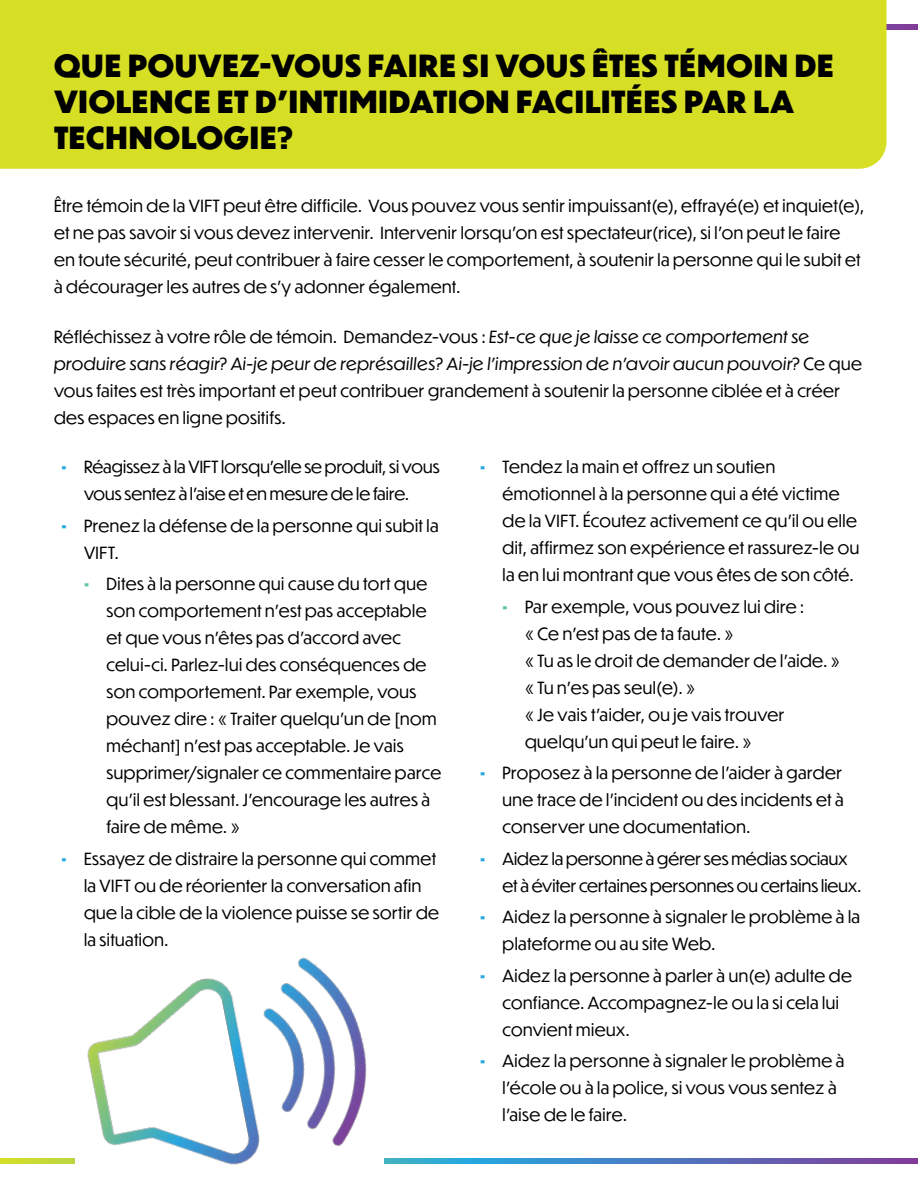
<style>
.page{position:relative;width:918px;height:1188px;background:#fff}
.page>*{position:absolute;margin:0;border:0;box-sizing:border-box;transform-origin:0 0}
.t1{font:800 30px/36px "Dunbar Tall";letter-spacing:.025em;color:#000}
.t2{font:16.5px/27px "Dunbar Tall";letter-spacing:.03em;color:#000}
.t3{font:16.5px/27px "Dunbar Tall";letter-spacing:.005em;color:#000;text-align:center}
.s1{font-style:italic}
.s2{font-weight:800;color:#25a8e0}
.s3{font-weight:800;color:#61c3a5}
</style>
<div class="page">
<svg style="left:0;top:1158px;width:918px;height:6px;background:#5a80b2"></svg>
<div style="left:0;top:24px;width:918px;height:6px;background:#803f9a"></div>
<div style="left:0;top:0;width:886px;height:169px;background:#d7df25"></div>
<img style="left:49px;top:957px;width:362px;height:208px">
<p class="t1" style="left:54px;top:48px;width:781px">QUE POUVEZ-VOUS FAIRE SI VOUS ÊTES TÉMOIN DE<br>VIOLENCE ET D’INTIMIDATION FACILITÉES PAR LA<br>TECHNOLOGIE?</p>
<p class="t2" style="left:54px;top:192px;width:812px">Être témoin de la VIFT peut être difficile. Vous pouvez vous sentir impuissant(e), effrayé(e) et inquiet(e), et ne pas savoir si vous devez intervenir. Intervenir lorsqu’on est spectateur(rice), si l’on peut le faire en toute sécurité, peut contribuer à faire cesser le comportement, à soutenir la personne qui le subit et à décourager les autres de s’y adonner également.</p>
<p class="t2" style="left:54px;top:323px;width:809px">Réfléchissez à votre rôle de témoin. Demandez-vous : <span class="s1">Est-ce que je laisse ce comportement se produire sans réagir? Ai-je peur de représailles? Ai-je l’impression de n’avoir aucun pouvoir?</span> Ce que vous faites est très important et peut contribuer grandement à soutenir la personne ciblée et à créer des espaces en ligne positifs.</p>
<p class="t3" style="left:62px;top:453px;width:380px"><span class="s2">•</span> Réagissez à la VIFT lorsqu’elle se produit, si vous vous sentez à l’aise et en mesure de le faire.</p>
<p class="t2" style="left:84px;top:512px;width:356px;text-indent:-22px"><span class="s2">•</span> Prenez la défense de la personne qui subit la<br>VIFT.</p>
<p class="t2" style="left:106px;top:570px;width:336px;text-indent:-22px"><span class="s3">•</span> Dites à la personne qui cause du tort que son comportement n’est pas acceptable et que vous n’êtes pas d’accord avec celui-ci. Parlez-lui des conséquences de son comportement. Par exemple, vous pouvez dire : « Traiter quelqu’un de [nom méchant] n’est pas acceptable. Je vais supprimer/signaler ce commentaire parce qu’il est blessant. J’encourage les autres à faire de même. »</p>
<p class="t2" style="left:84px;top:845px;width:357px;text-indent:-22px"><span class="s2">•</span> Essayez de distraire la personne qui commet la VIFT ou de réorienter la conversation afin que la cible de la violence puisse se sortir de la situation.</p>
<p class="t2" style="left:502px;top:453px;width:358px;text-indent:-22px"><span class="s2">•</span> Tendez la main et offrez un soutien émotionnel à la personne qui a été victime de la VIFT. Écoutez activement ce qu’il ou elle dit, affirmez son expérience et rassurez-le ou la en lui montrant que vous êtes de son côté.</p>
<p class="t2" style="left:525px;top:593px;width:316px;text-indent:-22px"><span class="s3">•</span> Par exemple, vous pouvez lui dire :<br>« Ce n’est pas de ta faute. »<br>« Tu as le droit de demander de l’aide. » « Tu n’es pas seul(e). »<br>« Je vais t’aider, ou je vais trouver quelqu’un qui peut le faire. »</p>
<p class="t2" style="left:502px;top:759px;width:343px;text-align:justify;text-indent:-22px"><span class="s2">•</span> Proposez à la personne de l’aider à garder une trace de l’incident ou des incidents et à conserver une documentation.</p>
<p class="t3" style="left:502px;top:845px;width:360px;text-align:left;text-indent:-22px"><span class="s2">•</span> Aidez la personne à gérer ses médias sociaux et à éviter certaines personnes ou certains lieux.</p>
<p class="t2" style="left:502px;top:903px;width:359px;text-indent:-22px"><span class="s2">•</span> Aidez la personne à signaler le problème à la plateforme ou au site Web.</p>
<p class="t2" style="left:502px;top:962px;width:351px;text-indent:-22px"><span class="s2">•</span> Aidez la personne à parler à un(e) adulte de confiance. Accompagnez-le ou la si cela lui convient mieux.</p>
<p class="t2" style="left:502px;top:1047px;width:343px;text-indent:-22px"><span class="s2">•</span> Aidez la personne à signaler le problème à l’école ou à la police, si vous vous sentez à l’aise de le faire.</p>
</div>
